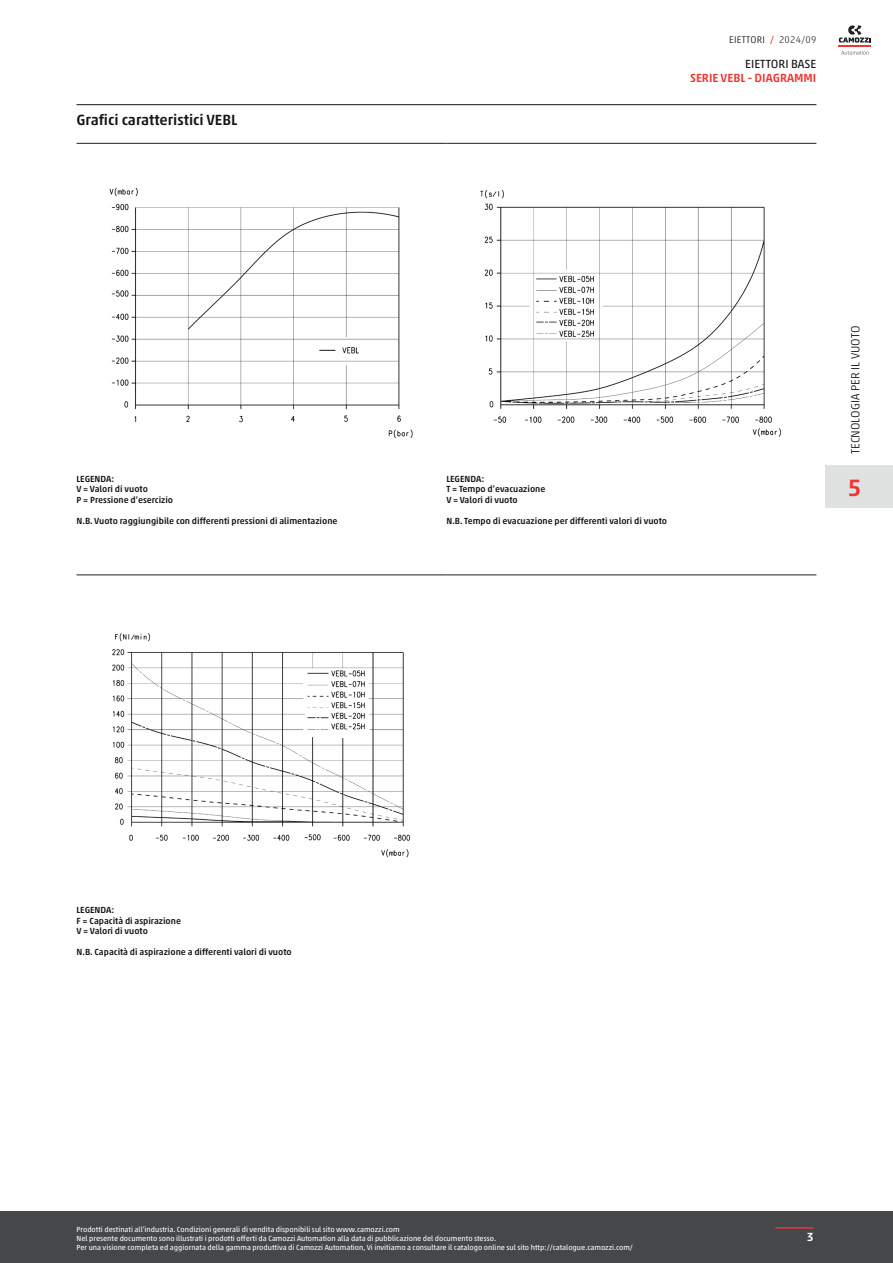
<style>
.page{position:relative;width:893px;height:1263px;background:#fff}
.page>*{position:absolute;margin:0;border:0;box-sizing:border-box;transform-origin:0 0}
.Num_catalogo_no_lingua{font:500 24px "Akko W1 G";color:#ee352f}
.Titolo_SEZIONE{font:500 15px "Akko W1 G";color:#171419}
.NOME_CATALOGO{font:300 12px "Akko W1 G";color:#171419}
.SOTTOTITOLO_Home_small{font:500 12px "Akko W1 G";color:#ee352f}
.TITOLO_Home_small{font:12px "Akko W1 G";color:#171419}
.t1{font:500 12px "Akko W1 G";color:#fff}
.Edizione_catalogo{font:300 9.75px "Akko W1 G";letter-spacing:.025em;color:#171419}
.Descrizioni_dide{font:500 9px/10.5px "Akko W1 G";color:#171419}
.footNotes{font:7.5px/9px "Akko W1 G";color:#fff}
.s1{font-weight:400;color:#ee352f}
.s2{color:#383b3f}
</style>
<div class="page">
<hr style="left:77px;top:143px;width:369px;height:1px;background:#231f20">
<hr style="left:446px;top:143px;width:370px;height:1px;background:#231f20">
<hr style="left:77px;top:575px;width:369px;height:1px;background:#231f20">
<hr style="left:446px;top:575px;width:370px;height:1px;background:#231f20">
<hr style="left:77px;top:104px;width:739px;height:1px;background:#171419">
<img style="left:109px;top:187px;width:304px;height:251px">
<img style="left:480px;top:190px;width:302px;height:247px">
<img style="left:112px;top:633px;width:299px;height:225px">
<div style="left:0;top:1211px;width:893px;height:52px;background:#46474a"></div>
<hr style="left:775px;top:1227px;width:39px;height:1px;background:#ee352f">
<hr style="left:839px;top:45px;width:32px;height:2px;background:#ee352f">
<svg style="left:839px;top:25px;width:32px;height:18px"></svg>
<svg style="left:841px;top:51px;width:28px;height:4px"></svg>
<div style="left:825px;top:465px;width:59px;height:42px;background:#e0e2e1"></div>
<div style="left:884px;top:465px;width:9px;height:42px;background:#e0e2e1"></div>
<p class="Titolo_SEZIONE" style="left:77px;top:109px;width:162px">Grafici caratteristici VEBL</p>
<p class="Descrizioni_dide" style="left:77px;top:473px;width:98px">LEGENDA:<br>V = Valori di vuoto<br>P = Pressione d’esercizio</p>
<p class="Descrizioni_dide" style="left:77px;top:515px;width:262px">N.B. Vuoto raggiungibile con differenti pressioni di alimentazione</p>
<p class="Edizione_catalogo" style="left:729px;top:32px;width:89px">EIETTORI <span class="s1">/</span> <span class="s2">2024/09</span></p>
<p class="TITOLO_Home_small" style="left:745px;top:55px;width:73px">EIETTORI BASE</p>
<p class="SOTTOTITOLO_Home_small" style="left:690px;top:69px;width:128px">SERIE VEBL - DIAGRAMMI</p>
<p class="Descrizioni_dide" style="left:446px;top:473px;width:100px">LEGENDA:<br>T = Tempo d’evacuazione<br>V = Valori di vuoto</p>
<p class="Descrizioni_dide" style="left:446px;top:515px;width:222px">N.B. Tempo di evacuazione per differenti valori di vuoto</p>
<p class="NOME_CATALOGO" style="left:847px;top:454px;width:130px;rotate:-90deg">TECNOLOGIA PER IL VUOTO</p>
<p class="Num_catalogo_no_lingua" style="left:848px;top:469px;width:15px">5</p>
<p class="Descrizioni_dide" style="left:77px;top:904px;width:106px">LEGENDA:<br>F = Capacità di aspirazione<br>V = Valori di vuoto</p>
<p class="Descrizioni_dide" style="left:77px;top:946px;width:217px">N.B. Capacità di aspirazione a differenti valori di vuoto</p>
<p class="footNotes" style="left:77px;top:1225px;width:558px">Prodotti destinati all’industria. Condizioni generali di vendita disponibili sul sito www.camozzi.com<br>Nel presente documento sono illustrati i prodotti offerti da Camozzi Automation alla data di pubblicazione del documento stesso.<br>Per una visione completa ed aggiornata della gamma produttiva di Camozzi Automation, Vi invitiamo a consultare il catalogo online sul sito http://catalogue.camozzi.com/</p>
<h3 class="t1" style="left:807px;top:1228px;width:8px">3</h3>
</div>
